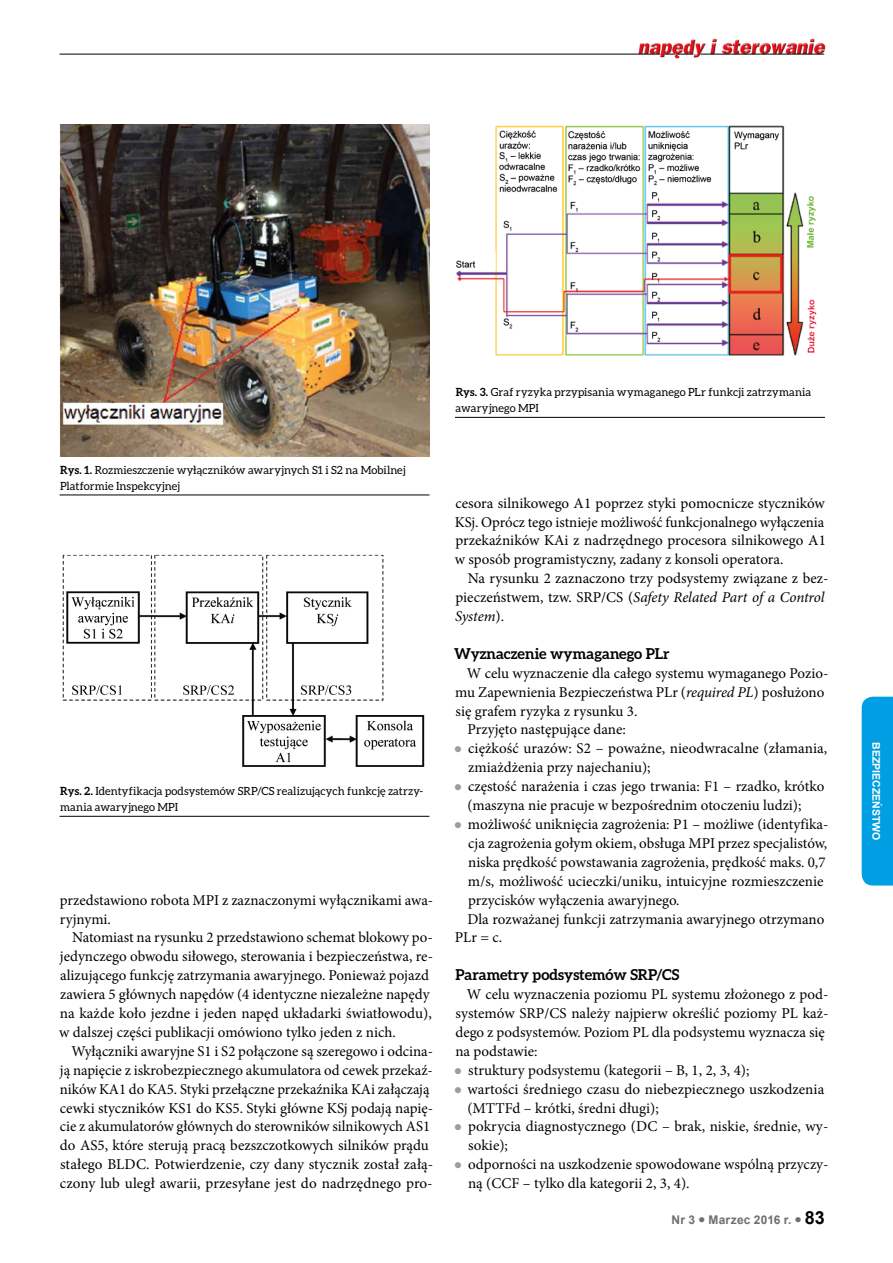
<style>
.page{position:relative;width:893px;height:1263px;background:#fff}
.page>*{position:absolute;margin:0;border:0;box-sizing:border-box;transform-origin:0 0}
.t1{font:15px/18.9px "Minion Pro";color:#000}
.t2{font:700 15px "Aleo";color:#000}
.t3{font:700 12px "Arial";letter-spacing:.02em;color:#706f6f}
.t4{font:11.25px/15.9px "Aleo";letter-spacing:.01em;color:#000}
.t5{font:700 10.5px "Arial";color:#fff}
.s1{font-weight:700}
.s2{font-style:italic}
.s3{font-size:18px;color:#000}
</style>
<div class="page">
<img style="left:636px;top:38px;width:190px;height:21px">
<hr style="left:60px;top:54px;width:600px;height:1px;background:#000">
<svg style="left:665px;top:54px;width:28px;height:1px"></svg>
<hr style="left:700px;top:54px;width:124px;height:1px;background:#000">
<div style="left:862px;top:697px;width:31px;height:188px;background:#009fe3"></div>
<hr style="left:60px;top:495px;width:369px;height:1px;background:#000">
<hr style="left:60px;top:816px;width:369px;height:1px;background:#000">
<hr style="left:455px;top:417px;width:370px;height:1px;background:#000">
<img style="left:60px;top:124px;width:369px;height:333px">
<img style="left:62px;top:554px;width:363px;height:213px">
<img style="left:455px;top:125px;width:362px;height:231px">
<p class="t4" style="left:60px;top:462px;width:347px"><span class="s1">Rys. 1.</span> Rozmieszczenie wyłączników awaryjnych S1 i S2 na Mobilnej<br>Platformie Inspekcyjnej</p>
<p class="t4" style="left:60px;top:783px;width:365px"><span class="s1">Rys. 2.</span> Identyfikacja podsystemów SRP/CS realizujących funkcję zatrzy&shy;mania awaryjnego MPI</p>
<p class="t1" style="left:60px;top:890px;width:375px">przedstawiono robota MPI z zaznaczonymi wyłącznikami awa&shy;ryjnymi.</p>
<p class="t1" style="left:59px;top:928px;width:375px;text-indent:13px">Natomiast na rysunku 2 przedstawiono schemat blokowy po&shy;jedynczego obwodu siłowego, sterowania i bezpieczeństwa, re&shy;alizującego funkcję zatrzymania awaryjnego. Ponieważ pojazd zawiera 5 głównych napędów (4 identyczne niezależne napędy na każde koło jezdne i jeden napęd układarki światłowodu), w dalszej części publikacji omówiono tylko jeden z nich.</p>
<p class="t1" style="left:60px;top:1042px;width:375px;text-indent:12px">Wyłączniki awaryjne S1 i S2 połączone są szeregowo i odcina&shy;ją napięcie z iskrobezpiecznego akumulatora od cewek przekaź&shy;ników KA1 do KA5. Styki przełączne przekaźnika KAi załączają cewki styczników KS1 do KS5. Styki główne KSj podają napię&shy;cie z akumulatorów głównych do sterowników silnikowych AS1 do AS5, które sterują pracą bezszczotkowych silników prądu stałego BLDC. Potwierdzenie, czy dany stycznik został załą&shy;czony lub uległ awarii, przesyłane jest do nadrzędnego pro-</p>
<p class="t4" style="left:456px;top:384px;width:357px"><span class="s1">Rys. 3.</span> Graf ryzyka przypisania wymaganego PLr funkcji zatrzymania awaryjnego MPI</p>
<p class="t1" style="left:455px;top:493px;width:373px;text-align:justify">cesora silnikowego A1 poprzez styki pomocnicze styczników KSj. Oprócz tego istnieje możliwość funkcjonalnego wyłączenia przekaźników KAi z nadrzędnego procesora silnikowego A1 w sposób programistyczny, zadany z konsoli operatora.</p>
<p class="t1" style="left:455px;top:569px;width:375px;text-indent:13px">Na rysunku 2 zaznaczono trzy podsystemy związane z bez&shy;pieczeństwem, tzw. SRP/CS (<span class="s2">Safety Related Part of a Control<br>System</span>).</p>
<p class="t2" style="left:454px;top:645px;width:217px">Wyznaczenie wymaganego PLr</p>
<p class="t1" style="left:467px;top:664px;width:363px">W celu wyznaczenie dla całego systemu wymaganego Pozio-</p>
<p class="t1" style="left:455px;top:682px;width:371px">mu Zapewnienia Bezpieczeństwa PLr (<span class="s2">required PL</span>) posłużono</p>
<p class="t1" style="left:456px;top:701px;width:183px">się grafem ryzyka z rysunku 3.</p>
<p class="t1" style="left:468px;top:720px;width:160px">Przyjęto następujące dane:</p>
<p class="t1" style="left:468px;top:739px;width:361px">ciężkość urazów: S2 – poważne, nieodwracalne (złamania,</p>
<p class="t1" style="left:468px;top:758px;width:184px">zmiażdżenia przy najechaniu);</p>
<p class="t1" style="left:468px;top:777px;width:358px">częstość narażenia i czas jego trwania: F1 – rzadko, krótko</p>
<p class="t1" style="left:467px;top:796px;width:336px">(maszyna nie pracuje w bezpośrednim otoczeniu ludzi);</p>
<p class="t1" style="left:468px;top:815px;width:362px">możliwość uniknięcia zagrożenia: P1 – możliwe (identyfika-</p>
<p class="t1" style="left:468px;top:834px;width:361px">cja zagrożenia gołym okiem, obsługa MPI przez specjalistów,</p>
<p class="t1" style="left:468px;top:853px;width:359px">niska prędkość powstawania zagrożenia, prędkość maks. 0,7</p>
<p class="t1" style="left:468px;top:871px;width:357px">m/s, możliwość ucieczki/uniku, intuicyjne rozmieszczenie</p>
<p class="t1" style="left:468px;top:890px;width:213px">przycisków wyłączenia awaryjnego.</p>
<p class="t1" style="left:467px;top:909px;width:358px">Dla rozważanej funkcji zatrzymania awaryjnego otrzymano</p>
<p class="t1" style="left:455px;top:928px;width:49px">PLr = c.</p>
<p class="t2" style="left:455px;top:966px;width:225px">Parametry podsystemów SRP/CS</p>
<p class="t1" style="left:467px;top:985px;width:363px">W celu wyznaczenia poziomu PL systemu złożonego z pod-</p>
<p class="t1" style="left:456px;top:1004px;width:375px">systemów SRP/CS należy najpierw określić poziomy PL każ-</p>
<p class="t1" style="left:455px;top:1023px;width:371px">dego z podsystemów. Poziom PL dla podsystemu wyznacza się</p>
<p class="t1" style="left:455px;top:1042px;width:84px">na podstawie:</p>
<p class="t1" style="left:468px;top:1060px;width:283px">struktury podsystemu (kategorii – B, 1, 2, 3, 4);</p>
<p class="t1" style="left:467px;top:1079px;width:358px">wartości średniego czasu do niebezpiecznego uszkodzenia</p>
<p class="t1" style="left:467px;top:1098px;width:193px">(MTTFd – krótki, średni długi);</p>
<p class="t1" style="left:468px;top:1117px;width:362px">pokrycia diagnostycznego (DC – brak, niskie, średnie, wy-</p>
<p class="t1" style="left:468px;top:1136px;width:41px">sokie);</p>
<p class="t1" style="left:468px;top:1155px;width:362px">odporności na uszkodzenie spowodowane wspólną przyczy-</p>
<p class="t1" style="left:468px;top:1174px;width:223px">ną (CCF – tylko dla kategorii 2, 3, 4).</p>
<p class="t3" style="left:671px;top:1212px;width:155px">Nr 3 ● Marzec 2016 r. ● <span class="s3">83</span></p>
<p class="t5" style="left:883px;top:742px;width:100px;rotate:90deg">Bezpieczeństwo</p>
</div>
